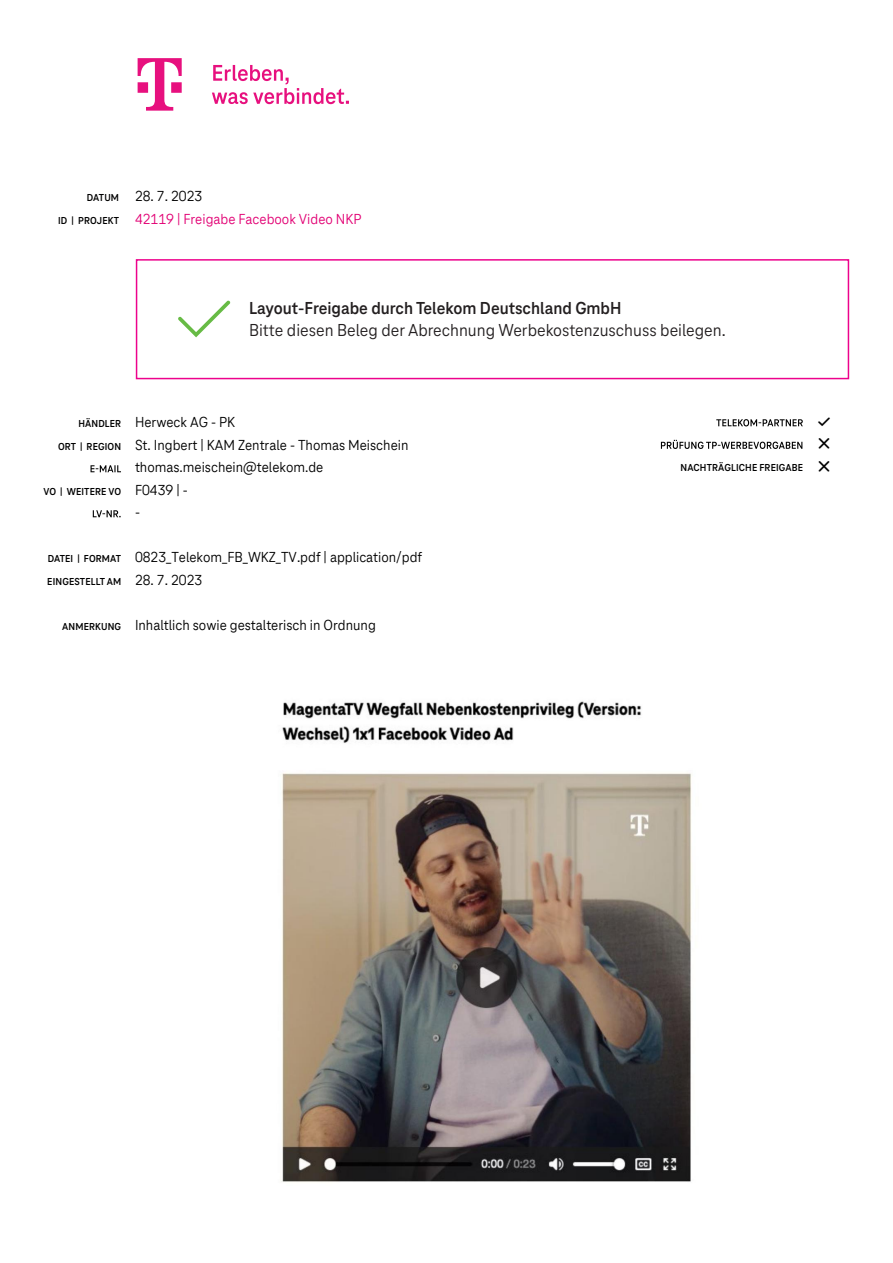
<style>
.page{position:relative;width:893px;height:1263px;background:#fff}
.page>*{position:absolute;margin:0;border:0;box-sizing:border-box;transform-origin:0 0}
.t1{font:18px "Tele Neo";color:#231f20}
.t2{font:700 18px "Tele Neo";color:#231f20}
.t3{font:15px/22.5px "Tele Neo Office";color:#000}
.t4{font:15px "Tele Neo Office";color:#e20074}
.t5{font:700 10.5px/22.5px "Tele Neo";letter-spacing:.015em;color:#000001;text-align:right}
</style>
<div class="page">
<svg style="left:91px;top:465px;width:30px;height:7px"></svg>
<svg style="left:93px;top:510px;width:28px;height:7px"></svg>
<svg style="left:716px;top:419px;width:87px;height:7px"></svg>
<svg style="left:661px;top:440px;width:141px;height:9px"></svg>
<div style="left:136px;top:259px;width:713px;height:120px;border:2px solid #ed028c"></div>
<svg style="left:138px;top:58px;width:44px;height:53px"></svg>
<svg style="left:212px;top:65px;width:137px;height:39px"></svg>
<img style="left:281px;top:701px;width:411px;height:481px">
<p class="t5" style="left:58px;top:186px;width:62px">DATUM<br>ID | PROJEKT</p>
<p class="t3" style="left:135px;top:185px;width:69px">28. 7. 2023</p>
<p class="t4" style="left:135px;top:210px;width:228px">42119 | Freigabe Facebook Video NKP</p>
<p class="t2" style="left:249px;top:298px;width:374px">Layout-Freigabe durch Telekom Deutschland GmbH</p>
<p class="t1" style="left:249px;top:320px;width:478px">Bitte diesen Beleg der Abrechnung Werbekostenzuschuss beilegen.</p>
<p class="t5" style="left:58px;top:413px;width:65px">HÄNDLER<br>ORT | REGION</p>
<p class="t5" style="left:43px;top:480px;width:79px">VO | WEITERE VO</p>
<p class="t5" style="left:47px;top:548px;width:75px;text-align:left">DATEI | FORMAT<br>EINGESTELLT AM</p>
<p class="t5" style="left:62px;top:615px;width:60px">ANMERKUNG</p>
<p class="t3" style="left:135px;top:411px;width:275px">Herweck AG - PK<br>St. Ingbert | KAM Zentrale - Thomas Meischein thomas.meischein@telekom.de<br>F0439 | -<br>-</p>
<p class="t3" style="left:135px;top:546px;width:289px">0823_Telekom_FB_WKZ_TV.pdf | application/pdf</p>
<p class="t3" style="left:135px;top:569px;width:69px">28. 7. 2023</p>
<p class="t3" style="left:135px;top:614px;width:242px">Inhaltlich sowie gestalterisch in Ordnung</p>
<p class="t5" style="left:680px;top:457px;width:124px">NACHTRÄGLICHE FREIGABE</p>
</div>
